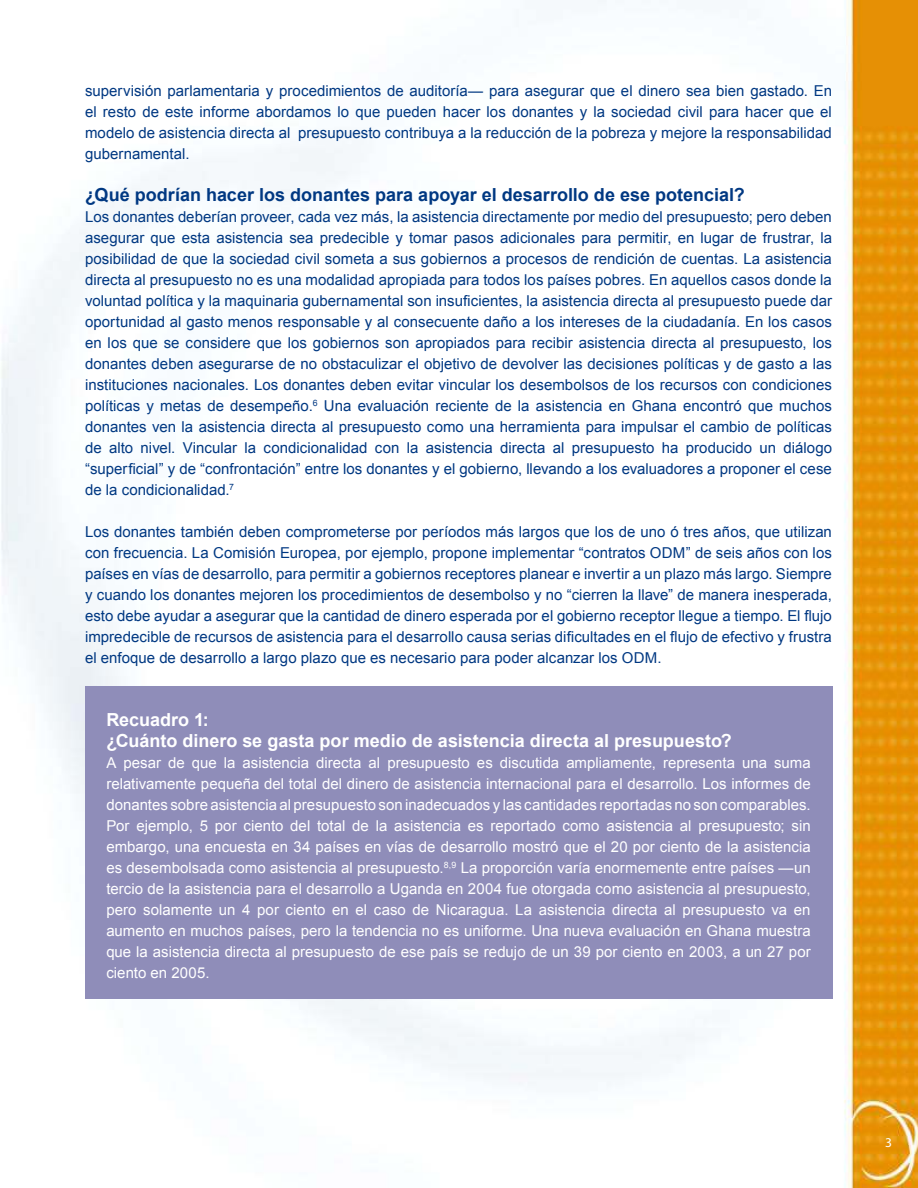
<style>
.page{position:relative;width:918px;height:1188px;background:#fff}
.page>*{position:absolute;margin:0;border:0;box-sizing:border-box;transform-origin:0 0}
.t1{font:700 18px/21px "Arial";color:#fff}
.t2{font:700 18px "Arial";color:#003882}
.t3{font:15px/21px "Arial";color:#003882;text-align:justify}
.t4{font:15px/21px "Arial";color:#fff;text-align:justify}
.t5{font:13.5px "Myriad Pro";color:#fff}
</style>
<div class="page">
<img style="left:1px;top:0;width:917px;height:1188px">
<div style="left:85px;top:686px;width:748px;height:313px;background:#8f8db9"></div>
<p class="t3" style="left:85px;top:82px;width:748px">supervisión parlamentaria y procedimientos de auditoría— para asegurar que el dinero sea bien gastado. En el resto de este informe abordamos lo que pueden hacer los donantes y la sociedad civil para hacer que el modelo de asistencia directa al presupuesto contribuya a la reducción de la pobreza y mejore la responsabilidad gubernamental.</p>
<p class="t2" style="left:85px;top:188px;width:661px">¿Qué podrían hacer los donantes para apoyar el desarrollo de ese potencial?</p>
<p class="t3" style="left:85px;top:208px;width:749px">Los donantes deberían proveer, cada vez más, la asistencia directamente por medio del presupuesto; pero deben asegurar que esta asistencia sea predecible y tomar pasos adicionales para permitir, en lugar de frustrar, la posibilidad de que la sociedad civil someta a sus gobiernos a procesos de rendición de cuentas. La asistencia directa al presupuesto no es una modalidad apropiada para todos los países pobres. En aquellos casos donde la voluntad política y la maquinaria gubernamental son insuficientes, la asistencia directa al presupuesto puede dar oportunidad al gasto menos responsable y al consecuente daño a los intereses de la ciudadanía. En los casos en los que se considere que los gobiernos son apropiados para recibir asistencia directa al presupuesto, los donantes deben asegurarse de no obstaculizar el objetivo de devolver las decisiones políticas y de gasto a las instituciones nacionales. Los donantes deben evitar vincular los desembolsos de los recursos con condiciones políticas y metas de desempeño.<sup>6</sup> Una evaluación reciente de la asistencia en Ghana encontró que muchos donantes ven la asistencia directa al presupuesto como una herramienta para impulsar el cambio de políticas de alto nivel. Vincular la condicionalidad con la asistencia directa al presupuesto ha producido un diálogo “superficial” y de “confrontación” entre los donantes y el gobierno, llevando a los evaluadores a proponer el cese de la condicionalidad.<sup>7</sup></p>
<p class="t3" style="left:85px;top:523px;width:748px">Los donantes también deben comprometerse por períodos más largos que los de uno ó tres años, que utilizan con frecuencia. La Comisión Europea, por ejemplo, propone implementar “contratos ODM” de seis años con los países en vías de desarrollo, para permitir a gobiernos receptores planear e invertir a un plazo más largo. Siempre y cuando los donantes mejoren los procedimientos de desembolso y no “cierren la llave” de manera inesperada, esto debe ayudar a asegurar que la cantidad de dinero esperada por el gobierno receptor llegue a tiempo. El flujo impredecible de recursos de asistencia para el desarrollo causa serias dificultades en el flujo de efectivo y frustra el enfoque de desarrollo a largo plazo que es necesario para poder alcanzar los ODM.</p>
<p class="t1" style="left:106px;top:711px;width:627px">Recuadro 1:<br>¿Cuánto dinero se gasta por medio de asistencia directa al presupuesto?</p>
<p class="t4" style="left:106px;top:754px;width:706px">A pesar de que la asistencia directa al presupuesto es discutida ampliamente, representa una suma relativamente pequeña del total del dinero de asistencia internacional para el desarrollo. Los informes de donantes sobre asistencia al presupuesto son inadecuados y las cantidades reportadas no son comparables.<br>Por ejemplo, 5 por ciento del total de la asistencia es reportado como asistencia al presupuesto; sin embargo, una encuesta en 34 países en vías de desarrollo mostró que el 20 por ciento de la asistencia es desembolsada como asistencia al presupuesto.<sup>8,9</sup> La proporción varía enormemente entre países —un tercio de la asistencia para el desarrollo a Uganda en 2004 fue otorgada como asistencia al presupuesto, pero solamente un 4 por ciento en el caso de Nicaragua. La asistencia directa al presupuesto va en aumento en muchos países, pero la tendencia no es uniforme. Una nueva evaluación en Ghana muestra que la asistencia directa al presupuesto de ese país se redujo de un 39 por ciento en 2003, a un 27 por ciento en 2005.</p>
<p class="t5" style="left:885px;top:1134px;width:8px">3</p>
</div>
